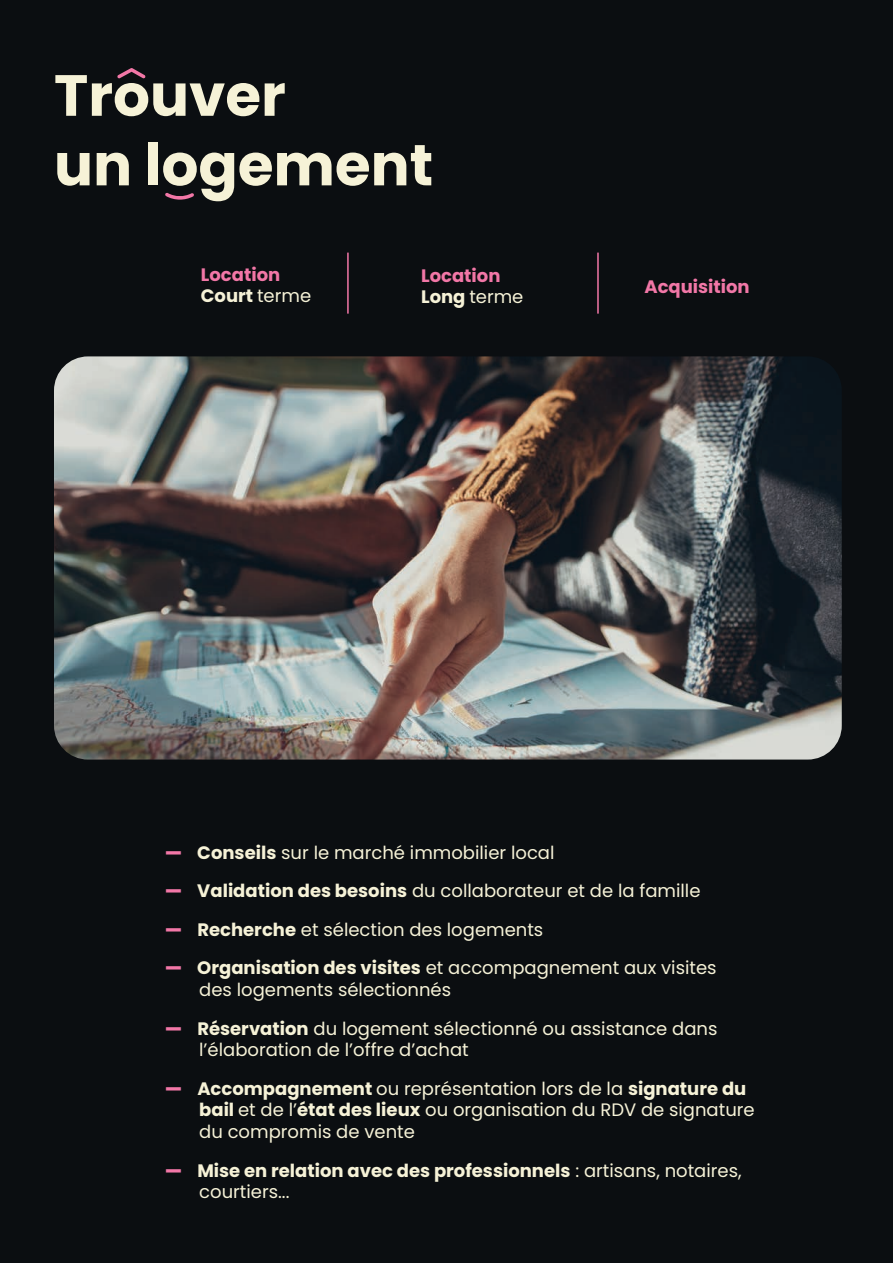
<style>
.page{position:relative;width:893px;height:1263px;background:#0b0e11}
.page>*{position:absolute;margin:0;border:0;box-sizing:border-box;transform-origin:0 0}
.t1{font:700 57.9px/69.6px "Poppins";color:#f6f2d7}
.t2{font:18px/21.6px "Poppins";color:#f6f2d7}
.t3{font:700 18px/21.6px "Poppins";color:#f6f2d7}
.t4{font:700 18px/21px "Poppins";color:#f277a7}
.s1{color:#f6f2d7}
.s2{font-weight:400;color:#f6f2d7}
.s3{font-weight:900;color:#f277a7}
.s4{font-weight:700}
.s5{font-weight:400}
</style>
<div class="page">
<hr style="left:347px;top:253px;width:2px;height:61px;background:#f277a7">
<hr style="left:597px;top:253px;width:2px;height:61px;background:#f277a7">
<img style="left:54px;top:356px;width:788px;height:403px">
<svg style="left:165px;top:193px;width:29px;height:7px"></svg>
<svg style="left:117px;top:68px;width:29px;height:11px"></svg>
<h1 class="t1" style="left:54px;top:61px;width:381px">Trouver<br>un logement</h1>
<p class="t4" style="left:201px;top:264px;width:112px">Location<br><span class="s1">Court</span> <span class="s2">terme</span></p>
<p class="t4" style="left:644px;top:276px;width:107px">Acquisition</p>
<p class="t4" style="left:421px;top:265px;width:104px">Location<br><span class="s1">Long</span> <span class="s2">terme</span></p>
<p class="t2" style="left:165px;top:841px;width:391px"><span class="s3">—</span> <span class="s4">Conseils</span> sur le marché immobilier local</p>
<p class="t2" style="left:165px;top:880px;width:537px"><span class="s3">—</span> <span class="s4">Validation des besoins</span> du collaborateur et de la famille</p>
<p class="t2" style="left:165px;top:919px;width:380px"><span class="s3">—</span> <span class="s4">Recherche</span> et sélection des logements</p>
<p class="t2" style="left:199px;top:957px;width:519px;text-indent:-34px"><span class="s3">—</span> <span class="s4">Organisation des visites</span> et accompagnement aux visites des logements sélectionnés</p>
<p class="t2" style="left:199px;top:1018px;width:520px;text-indent:-34px"><span class="s3">—</span> <span class="s4">Réservation</span> du logement sélectionné ou assistance dans l’élaboration de l’offre d’achat</p>
<p class="t2" style="left:199px;top:1078px;width:557px;text-indent:-34px"><span class="s3">—</span> <span class="s4">Accompagnement</span> ou représentation lors de la <span class="s4">signature du bail</span> et de l’<span class="s4">état des lieux</span> ou organisation du RDV de signature du compromis de vente</p>
<p class="t3" style="left:199px;top:1160px;width:544px;text-indent:-34px"><span class="s3">—</span> Mise en relation avec des professionnels <span class="s5">: artisans, notaires, courtiers...</span></p>
</div>
